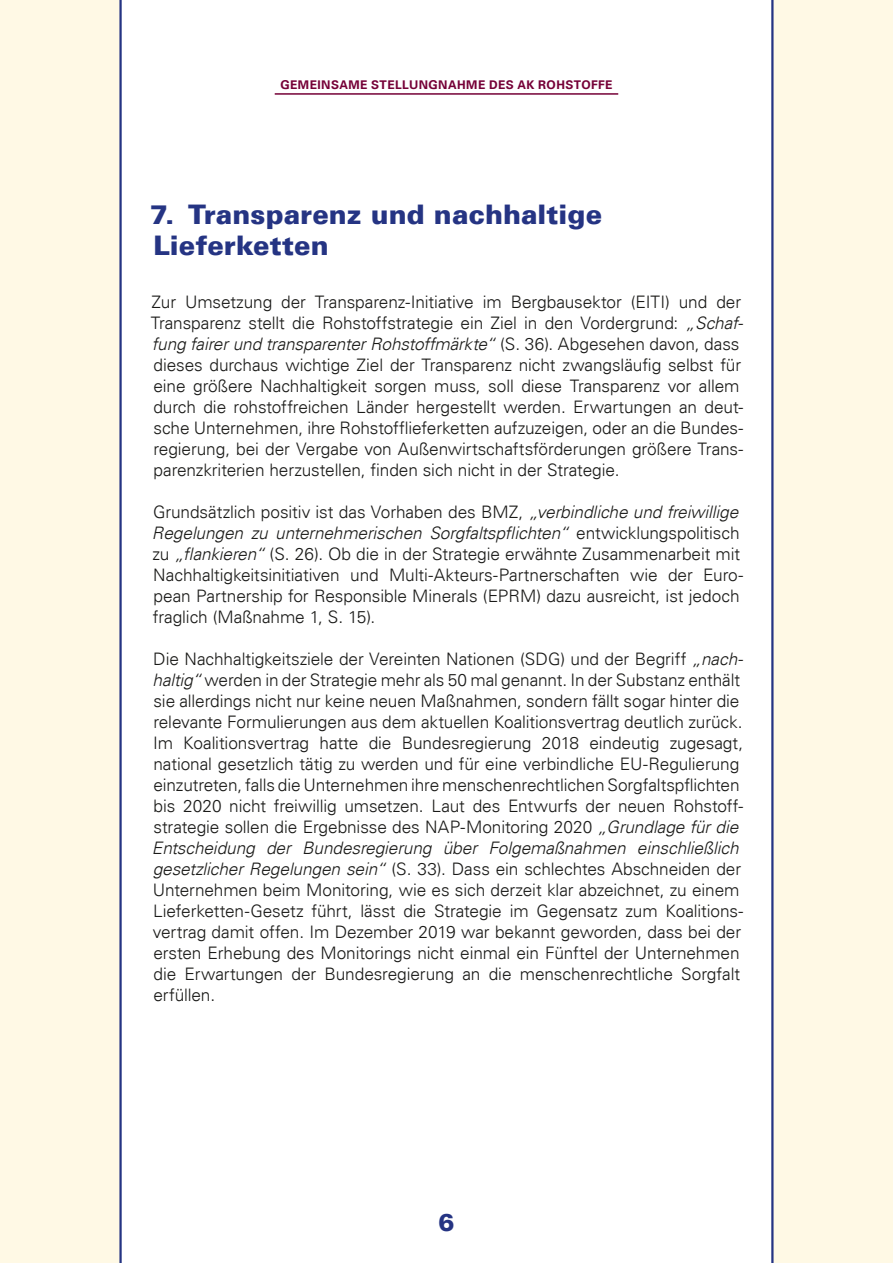
<style>
.page{position:relative;width:893px;height:1263px;background:#fff9e5}
.page>*{position:absolute;margin:0;border:0;box-sizing:border-box;transform-origin:0 0}
.t1{font:900 27px/31.5px "Univers LT";color:#253483}
.t2{font:900 24px "Univers LT";color:#253483}
.t3{font:300 17.25px/21px "Univers LT";letter-spacing:-.005em;color:#1a1a18}
.t4{font:italic 300 17.25px "Univers";letter-spacing:-.005em;color:#1a1a18}
.t5{font:700 12px "Univers LT";letter-spacing:.03em;color:#750037}
.s1{font-family:"Univers";font-style:italic}
.s2{font-family:"Univers LT";font-style:normal}
</style>
<div class="page">
<div style="left:119px;top:0;width:654px;height:1263px;background:#fff"></div>
<hr style="left:275px;top:93px;width:343px;height:2px;background:#750037">
<p class="t5" style="left:280px;top:78px;width:334px">GEMEINSAME STELLUNGNAHME DES AK ROHSTOFFE</p>
<h1 class="t1" style="left:150px;top:198px;width:453px">7. Transparenz und nachhaltige<br>Lieferketten</h1>
<p class="t3" style="left:151px;top:291px;width:594px">Zur Umsetzung der Transparenz-Initiative im Bergbausektor (EITI) und der<br>Transparenz stellt die Rohstoffstrategie ein Ziel in den Vordergrund: <span class="s1">„Schaf-</span></p>
<p class="t4" style="left:152px;top:333px;width:589px">fung fairer und transparenter Rohstoffmärkte“ <span class="s2">(S. 36). Abgesehen davon, dass</span></p>
<p class="t3" style="left:153px;top:354px;width:591px">dieses durchaus wichtige Ziel der Transparenz nicht zwangsläufig selbst für eine größere Nachhaltigkeit sorgen muss, soll diese Transparenz vor allem durch die rohstoffreichen Länder hergestellt werden. Erwartungen an deut&shy;sche Unternehmen, ihre Rohstofflieferketten aufzuzeigen, oder an die Bundes&shy;regierung, bei der Vergabe von Außenwirtschaftsförderungen größere Trans&shy;parenzkriterien herzustellen, finden sich nicht in der Strategie.</p>
<p class="t3" style="left:153px;top:501px;width:587px">Grundsätzlich positiv ist das Vorhaben des BMZ, <span class="s1">„verbindliche und freiwillige</span></p>
<p class="t4" style="left:152px;top:522px;width:589px">Regelungen zu unternehmerischen Sorgfaltspflichten“ <span class="s2">entwicklungspolitisch</span></p>
<p class="t3" style="left:152px;top:543px;width:592px">zu <span class="s1">„flankieren“</span> (S. 26). Ob die in der Strategie erwähnte Zusammenarbeit mit Nachhaltigkeitsinitiativen und Multi-Akteurs-Partnerschaften wie der Euro&shy;pean Partnership for Responsible Minerals (EPRM) dazu ausreicht, ist jedoch fraglich (Maßnahme 1, S. 15).</p>
<p class="t3" style="left:153px;top:648px;width:592px">Die Nachhaltigkeitsziele der Vereinten Nationen (SDG) und der Begriff <span class="s1">„nach&shy;haltig“</span> werden in der Strategie mehr als 50 mal genannt. In der Substanz enthält sie allerdings nicht nur keine neuen Maßnahmen, sondern fällt sogar hinter die relevante Formulierungen aus dem aktuellen Koalitionsvertrag deutlich zurück.<br>Im Koalitionsvertrag hatte die Bundesregierung 2018 eindeutig zugesagt, national gesetzlich tätig zu werden und für eine verbindliche EU--Regulierung einzutreten, falls die Unternehmen ihre menschenrechtlichen Sorgfaltspflichten bis 2020 nicht freiwillig umsetzen. Laut des Entwurfs der neuen Rohstoff&shy;strategie sollen die Ergebnisse des NAP-Monitoring 2020 <span class="s1">„Grundlage für die</span></p>
<p class="t4" style="left:152px;top:837px;width:588px">Entscheidung der Bundesregierung über Folgemaßnahmen einschließlich</p>
<p class="t3" style="left:153px;top:858px;width:592px"><span class="s1">gesetzlicher Regelungen sein“</span> (S. 33). Dass ein schlechtes Abschneiden der Unternehmen beim Monitoring, wie es sich derzeit klar abzeichnet, zu einem Lieferketten-Gesetz führt, lässt die Strategie im Gegensatz zum Koalitions&shy;vertrag damit offen. Im Dezember 2019 war bekannt geworden, dass bei der ersten Erhebung des Monitorings nicht einmal ein Fünftel der Unternehmen die Erwartungen der Bundesregierung an die menschenrechtliche Sorgfalt erfüllen.</p>
<h2 class="t2" style="left:438px;top:1208px;width:18px">6</h2>
</div>
